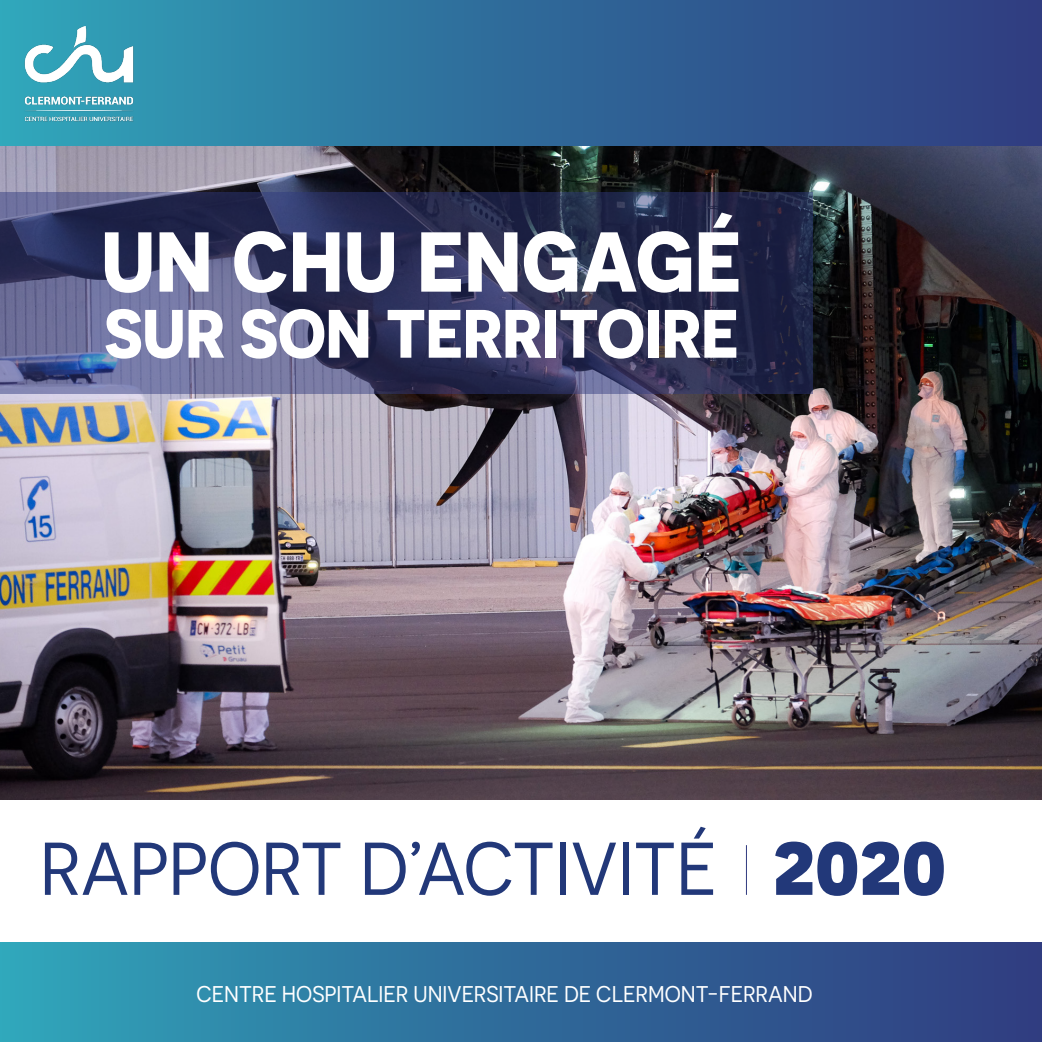
<style>
.page{position:relative;width:1042px;height:1042px;background:#fff}
.page>*{position:absolute;margin:0;border:0;box-sizing:border-box;transform-origin:0 0}
.t1{font:700 84.7px "Novecentosans";color:#fff}
.t2{font:74.55px "Novecentosans";color:#223879}
.t3{font:800 74.55px "Novecentosans";color:#223879}
.t4{font:700 68.25px "Novecentosans";letter-spacing:-.01em;color:#fff}
.t5{font:22.75px "Novecentosans";color:#fff}
</style>
<div class="page">
<img style="left:0;top:146px;width:1042px;height:654px">
<svg style="left:0;top:0;width:1042px;height:146px;background:#2f6596"></svg>
<div style="left:0;top:943px;width:1042px;height:99px;background:linear-gradient(to right,#2fa2b8,#2f397e)"></div>
<svg style="left:0;top:192px;width:812px;height:202px;background:#3a3d64"></svg>
<hr style="left:746px;top:845px;width:1px;height:50px;background:#303a7f">
<img style="left:1px;top:2px;width:156px;height:144px">
<p class="t1" style="left:101px;top:210px;width:642px">UN CHU ENGAGÉ</p>
<p class="t4" style="left:104px;top:292px;width:636px">SUR SON TERRITOIRE</p>
<p class="t2" style="left:40px;top:826px;width:678px">RAPPORT D’ACTIVITÉ</p>
<p class="t3" style="left:773px;top:822px;width:175px">2020</p>
<p class="t5" style="left:196px;top:981px;width:617px">CENTRE HOSPITALIER UNIVERSITAIRE DE CLERMONT-FERRAND</p>
</div>
